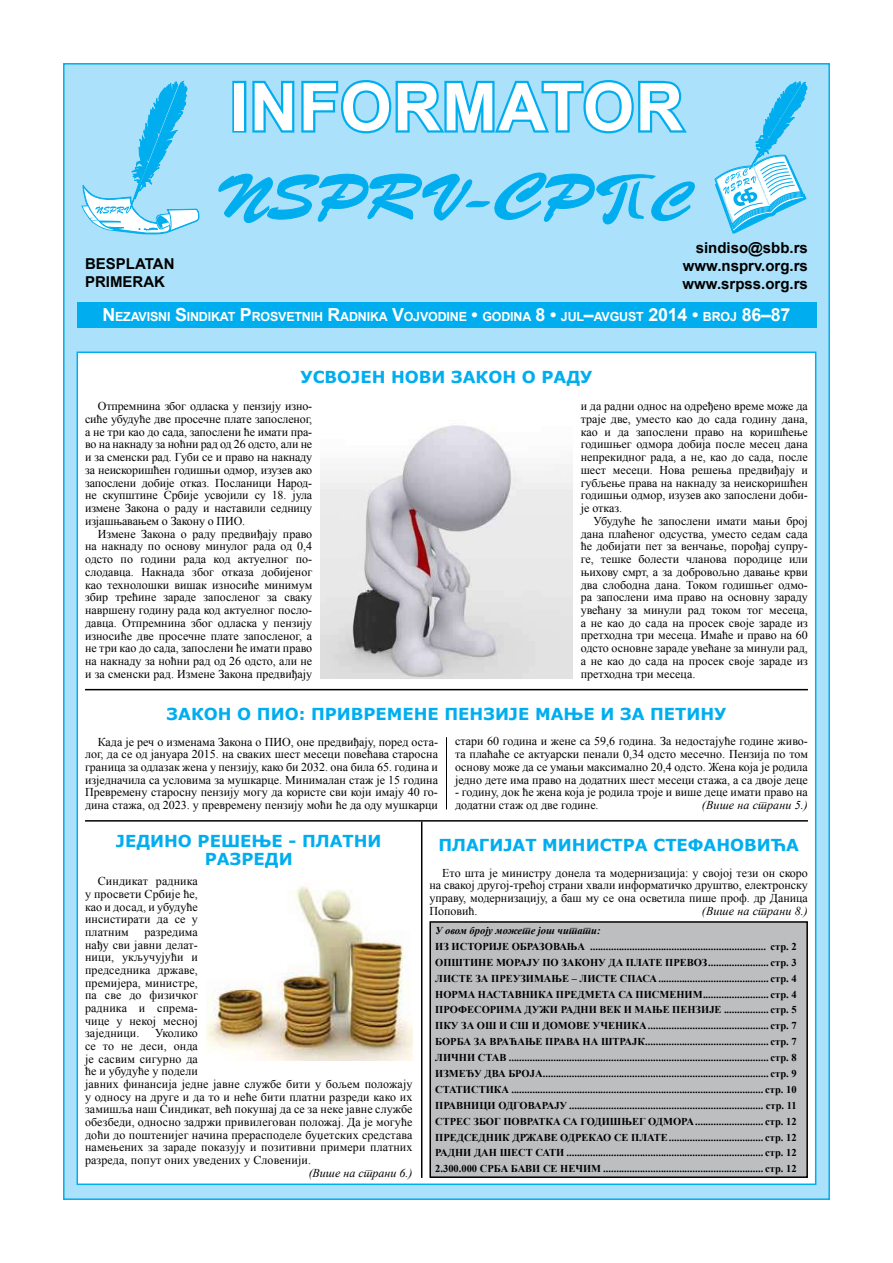
<style>
.page{position:relative;width:893px;height:1263px;background:#fff}
.page>*{position:absolute;margin:0;border:0;box-sizing:border-box;transform-origin:0 0}
.t1{font:700 66px "Arial";letter-spacing:.02em;color:#fff}
.t2{font:700 16.5px/18px "Verdana";color:#00aeef;text-align:center}
.t3{font:700 15px/18px "Arial";color:#000}
.t4{font:700 12.6px "Arial";letter-spacing:-.015em;color:#fff}
.t5{font:12px/12.8px "Times New Roman";color:#000;text-align:justify}
.t6{font:italic 12px "Times New Roman";letter-spacing:.01em;color:#000}
.t7{font:700 10.5px/15.9px "Times New Roman";color:#000;text-align:justify}
.t8{font:italic 700 10.5px "Times New Roman";color:#000}
.s1{font-size:18px}
</style>
<div class="page">
<div style="left:63px;top:63px;width:767px;height:1137px;background:#abe1fa;border:2px solid #00aeef"></div>
<div style="left:77px;top:351px;width:739px;height:834px;background:#fff;border:2px solid #00aeef"></div>
<svg style="left:218px;top:173px;width:477px;height:51px"></svg>
<svg style="left:82px;top:80px;width:117px;height:154px"></svg>
<div style="left:232px;top:81px;width:14px;height:52px;border:4px solid #00aeef"></div>
<svg style="left:250px;top:63px;width:441px;height:71px"></svg>
<div style="left:77px;top:302px;width:739px;height:25px;background:#00aeef"></div>
<svg style="left:714px;top:81px;width:93px;height:153px"></svg>
<div style="left:430px;top:922px;width:377px;height:255px;background:#bcbec0"></div>
<div style="left:429px;top:921px;width:379px;height:257px;border:2px solid #000"></div>
<hr style="left:85px;top:689px;width:723px;height:1px;background:#000">
<img style="left:321px;top:425px;width:251px;height:253px">
<img style="left:206px;top:886px;width:206px;height:174px">
<hr style="left:85px;top:820px;width:723px;height:2px;background:#000">
<hr style="left:421px;top:822px;width:1px;height:356px;background:#000">
<hr style="left:446px;top:737px;width:1px;height:72px;background:#000">
<p class="t3" style="left:85px;top:255px;width:91px">BESPLATAN<br>PRIMERAK</p>
<h1 class="t1" style="left:230px;top:64px;width:455px">INFORMATOR</h1>
<p class="t3" style="left:683px;top:239px;width:127px;text-align:justify;text-indent:13px">sindiso@sbb.rs www.nsprv.org.rs www.srpss.org.rs</p>
<p class="t4" style="left:102px;top:308px;width:690px"><span class="s1">N</span>EZAVISNI <span class="s1">S</span>INDIKAT <span class="s1">P</span>ROSVETNIH <span class="s1">R</span>ADNIKA <span class="s1">V</span>OJVODINE <span class="s1">•</span> GODINA <span class="s1">8</span> <span class="s1">•</span> JUL<span class="s1">–</span>AVGUST <span class="s1">2014</span> <span class="s1">•</span> BROJ <span class="s1">86–87</span></p>
<h2 class="t2" style="left:301px;top:367px;width:293px">УСВОЈЕН НОВИ ЗАКОН О РАДУ</h2>
<p class="t5" style="left:85px;top:400px;width:229px;text-indent:13px">Отпремнина због одласка у пензију изно&shy;сиће убудуће две просечне плате запосленог, а не три као до сада, запослени ће имати пра&shy;во на накнаду за ноћни рад од 26 одсто, али не и за сменски рад. Губи се и право на накнаду за неискоришћен годишњи одмор, изузев ако запослени добије отказ. Посланици Народ&shy;не скупштине Србије усвојили су 18. јула измене Закона о раду и наставили седницу изјашњавањем о Закону о ПИО.</p>
<p class="t5" style="left:85px;top:527px;width:229px;text-indent:13px">Измене Закона о раду предвиђају право на накнаду по основу минулог рада од 0,4 одсто по години рада код актуелног по&shy;слодавца. Накнада због отказа добијеног као технолошки вишак износиће минимум збир трећине зараде запосленог за сваку навршену годину рада код актуелног посло&shy;давца. Отпремнина због одласка у пензију износиће две просечне плате запосленог, а не три као до сада, запослени ће имати право на накнаду за ноћни рад од 26 одсто, али не и за сменски рад. Измене Закона предвиђају</p>
<p class="t5" style="left:581px;top:399px;width:229px">и да радни однос на одређено време може да траје две, уместо као до сада годину дана, као и да запослени право на коришћење годишњег одмора добија после месец дана непрекидног рада, а не, као до сада, после шест месеци. Нова решења предвиђају и губљење права на накнаду за неискоришћен годишњи одмор, изузев ако запослени доби&shy;је отказ.</p>
<p class="t5" style="left:581px;top:514px;width:229px;text-indent:13px">Убудуће ће запослени имати мањи број дана плаћеног одсуства, уместо седам сада ће добијати пет за венчање, порођај супру&shy;ге, тешке болести чланова породице или њихову смрт, а за добровољно давање крви два слободна дана. Током годишњег одмо&shy;ра запослени има право на основну зараду увећану за минули рад током тог месеца, а не као до сада на просек своје зараде из претходна три месеца. Имаће и право на 60 одсто основне зараде увећане за минули рад, а не као до сада на просек своје зараде из претходна три месеца.</p>
<h2 class="t2" style="left:167px;top:704px;width:561px">ЗАКОН О ПИО: ПРИВРЕМЕНЕ ПЕНЗИЈЕ МАЊЕ И ЗА ПЕТИНУ</h2>
<p class="t5" style="left:85px;top:735px;width:354px;text-indent:13px">Када је реч о изменама Закона о ПИО, оне предвиђају, поред оста&shy;лог, да се од јануара 2015. на сваких шест месеци повећава старосна граница за одлазак жена у пензију, како би 2032. она била 65. година и изједначила са условима за мушкарце. Минималан стаж је 15 година Превремену старосну пензију могу да користе сви који имају 40 го&shy;дина стажа, од 2023. у превремену пензију моћи ће да оду мушкарци</p>
<p class="t5" style="left:455px;top:735px;width:354px">стари 60 година и жене са 59,6 година. За недостајуће године живо&shy;та плаћаће се актуарски пенали 0,34 одсто месечно. Пензија по том основу може да се умањи максимално 20,4 одсто. Жена која је родила једно дете има право на додатних шест месеци стажа, а са двоје деце</p>
<p class="t5" style="left:455px;top:786px;width:354px">- годину, док ће жена која је родила троје и више деце имати право на додатни стаж од две године.</p>
<p class="t6" style="left:702px;top:797px;width:107px">(Више на страни 5.)</p>
<h2 class="t2" style="left:438px;top:836px;width:362px">ПЛАГИЈАТ МИНИСТРА СТЕФАНОВИЋА</h2>
<h2 class="t2" style="left:116px;top:831px;width:267px">ЈЕДИНО РЕШЕЊЕ - ПЛАТНИ<br>РАЗРЕДИ</h2>
<p class="t5" style="left:429px;top:866px;width:380px;text-indent:13px">Ето шта је министру донела та модернизација: у својој тези он скоро на свакој другој-трећој страни хвали информатичко друштво, електронску управу, модернизацију, а баш му се она осветила пише проф. др Даница Поповић.</p>
<p class="t5" style="left:85px;top:875px;width:114px;text-indent:13px">Синдикат радника у просвети Србије ће, као и досад, и убудуће инсистирати да се у платним</p>
<p class="t6" style="left:702px;top:903px;width:107px">(Више на страни 8.)</p>
<p class="t8" style="left:435px;top:923px;width:167px">У овом броју можете још читати:</p>
<p class="t7" style="left:435px;top:938px;width:363px">ИЗ ИСТОРИЈЕ ОБРАЗОВАЊА ................................................................... стр. 2<br>ОПШТИНЕ МОРАЈУ ПО ЗАКОНУ ДА ПЛАТЕ ПРЕВОЗ....................... стр. 3<br>ЛИСТЕ ЗА ПРЕУЗИМАЊЕ – ЛИСТЕ СПАСА.......................................... стр. 4<br>НОРМА НАСТАВНИКА ПРЕДМЕТА СА ПИСМЕНИМ......................... стр. 4<br>ПРОФЕСОРИМА ДУЖИ РАДНИ ВЕК И МАЊЕ ПЕНЗИЈЕ ................. стр. 5<br>ПКУ ЗА ОШ И СШ И ДОМОВЕ УЧЕНИКА.............................................. стр. 7<br>БОРБА ЗА ВРАЋАЊЕ ПРАВА НА ШТРАЈК............................................... стр. 7<br>ЛИЧНИ СТАВ ................................................................................................... стр. 8<br>ИЗМЕЂУ ДВА БРОЈА...................................................................................... стр. 9<br>СТАТИСТИКА ................................................................................................ стр. 10<br>ПРАВНИЦИ ОДГОВАРАЈУ .......................................................................... стр. 11<br>СТРЕС ЗБОГ ПОВРАТКА СА ГОДИШЊЕГ ОДМОРА.......................... стр. 12<br>ПРЕДСЕДНИК ДРЖАВЕ ОДРЕКАО СЕ ПЛАТЕ.................................... стр. 12<br>РАДНИ ДАН ШЕСТ САТИ ........................................................................... стр. 12<br>2.300.000 СРБА БАВИ СЕ НЕЧИМ ............................................................. стр. 12</p>
<p class="t5" style="left:85px;top:925px;width:114px;text-indent:59px">разредима нађу сви јавни делат&shy;ници, укључујући и председника државе, премијера, министре, па све до физичког радника и спрема&shy;чице у некој месној заједници.</p>
<p class="t5" style="left:85px;top:1027px;width:329px;text-align:left;text-indent:70px">Уколико<br>се то не деси, онда<br>је сасвим сигурно да<br>ће и убудуће у подели<br>јавних финансија једне јавне службе бити у бољем положају у односу на друге и да то и неће бити платни разреди како их замишља наш Синдикат, већ покушај да се за неке јавне службе обезбеди, односно задржи привилегован положај. Да је могуће доћи до поштенијег начина прерасподеле буџетских средстава намењених за зараде показују и позитивни примери платних разреда, попут оних уведених у Словенији.</p>
<p class="t6" style="left:309px;top:1164px;width:105px">(Више на страни 6.)</p>
</div>
